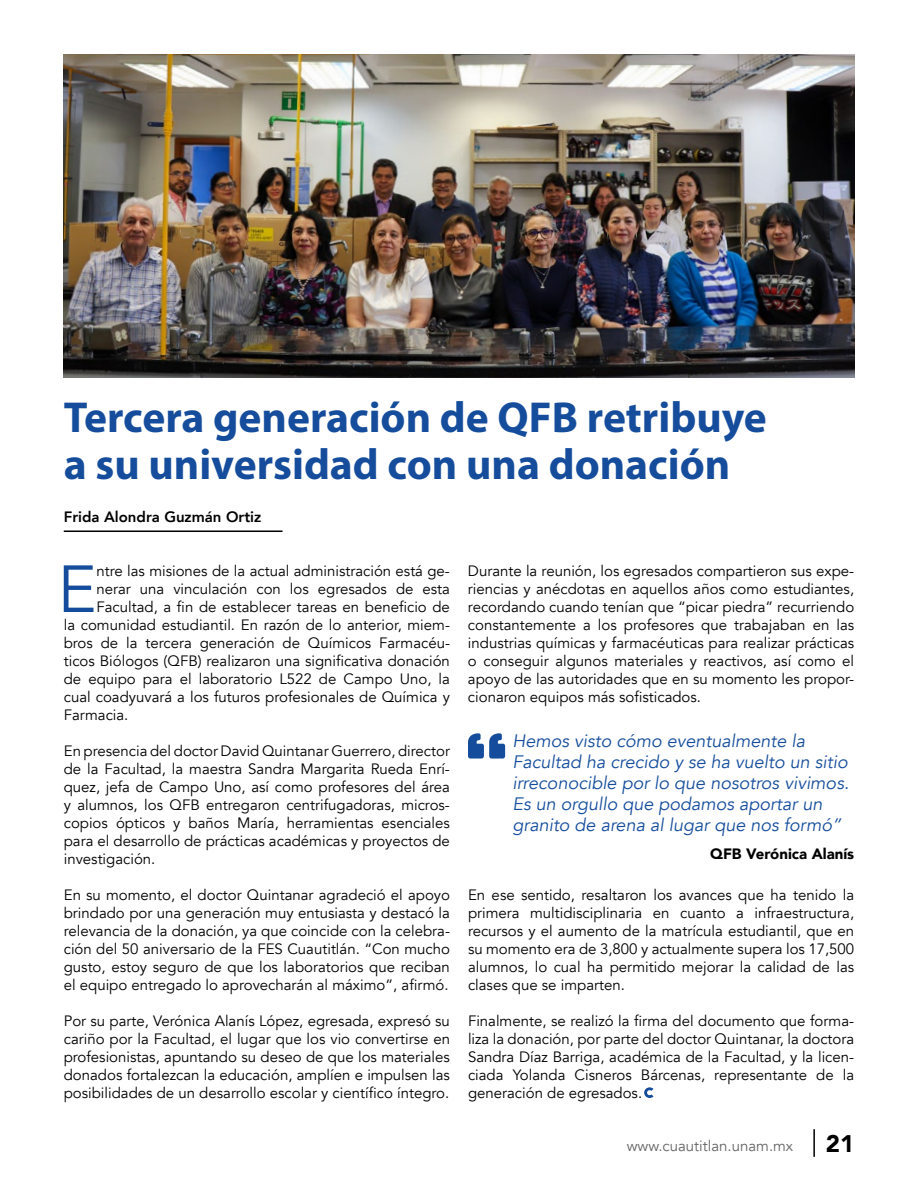
<style>
.page{position:relative;width:918px;height:1188px;background:#fff}
.page>*{position:absolute;margin:0;border:0;box-sizing:border-box;transform-origin:0 0}
.t1{font:65.85px "Avenir";color:#154d9c}
.t2{font:700 43.5px/46.5px "Myriad Pro";color:#154d9c}
.t3{font:900 24px "Avenir";color:#000}
.t4{font:italic 18px/21px "Avenir";color:#154d9c}
.t5{font:15px/18px "Avenir";color:#000;text-align:justify}
.t6{font:800 15px "Avenir";color:#000}
.t7{font:15px "Avenir";color:#666}
.t8{font:900 15px "Avenir";color:#000}
</style>
<div class="page">
<hr style="left:64px;top:531px;width:219px;height:1px;background:#000">
<img style="left:64px;top:54px;width:790px;height:324px">
<svg style="left:468px;top:733px;width:37px;height:26px"></svg>
<svg style="left:644px;top:1087px;width:10px;height:11px"></svg>
<hr style="left:813px;top:1129px;width:2px;height:28px;background:#000">
<h2 class="t2" style="left:64px;top:393px;width:705px">Tercera generación de QFB retribuye a su universidad con una donación</h2>
<p class="t6" style="left:64px;top:505px;width:199px">Frida Alondra Guzmán Ortiz</p>
<h1 class="t1" style="left:57px;top:550px;width:41px">E</h1>
<p class="t5" style="left:97px;top:562px;width:355px">ntre las misiones de la actual administración está ge-</p>
<p class="t5" style="left:97px;top:580px;width:355px">nerar una vinculación con los egresados de esta</p>
<p class="t5" style="left:97px;top:598px;width:355px">Facultad, a fin de establecer tareas en beneficio de</p>
<p class="t5" style="left:64px;top:616px;width:388px">la comunidad estudiantil. En razón de lo anterior, miem-</p>
<p class="t5" style="left:64px;top:634px;width:388px">bros de la tercera generación de Químicos Farmacéu-</p>
<p class="t5" style="left:64px;top:652px;width:388px">ticos Biólogos (QFB) realizaron una significativa donación</p>
<p class="t5" style="left:64px;top:670px;width:388px">de equipo para el laboratorio L522 de Campo Uno, la</p>
<p class="t5" style="left:64px;top:688px;width:388px">cual coadyuvará a los futuros profesionales de Química y</p>
<p class="t5" style="left:64px;top:706px;width:66px">Farmacia.</p>
<p class="t5" style="left:64px;top:742px;width:388px">En presencia del doctor David Quintanar Guerrero, director de la Facultad, la maestra Sandra Margarita Rueda Enrí&shy;quez, jefa de Campo Uno, así como profesores del área y alumnos, los QFB entregaron centrifugadoras, micros&shy;copios ópticos y baños María, herramientas esenciales para el desarrollo de prácticas académicas y proyectos de investigación.</p>
<p class="t5" style="left:64px;top:886px;width:388px">En su momento, el doctor Quintanar agradeció el apoyo brindado por una generación muy entusiasta y destacó la relevancia de la donación, ya que coincide con la celebra&shy;ción del 50 aniversario de la FES Cuautitlán. “Con mucho gusto, estoy seguro de que los laboratorios que reciban el equipo entregado lo aprovecharán al máximo”, afirmó.</p>
<p class="t5" style="left:64px;top:1012px;width:388px">Por su parte, Verónica Alanís López, egresada, expresó su cariño por la Facultad, el lugar que los vio convertirse en profesionistas, apuntando su deseo de que los materiales donados fortalezcan la educación, amplíen e impulsen las posibilidades de un desarrollo escolar y científico íntegro.</p>
<p class="t5" style="left:468px;top:562px;width:388px">Durante la reunión, los egresados compartieron sus expe&shy;riencias y anécdotas en aquellos años como estudiantes, recordando cuando tenían que “picar piedra” recurriendo constantemente a los profesores que trabajaban en las industrias químicas y farmacéuticas para realizar prácticas o conseguir algunos materiales y reactivos, así como el apoyo de las autoridades que en su momento les propor&shy;cionaron equipos más sofisticados.</p>
<p class="t4" style="left:512px;top:731px;width:338px">Hemos visto cómo eventualmente la Facultad ha crecido y se ha vuelto un sitio irreconocible por lo que nosotros vivimos.<br>Es un orgullo que podamos aportar un granito de arena al lugar que nos formó”</p>
<p class="t8" style="left:710px;top:841px;width:145px">QFB Verónica Alanís</p>
<p class="t5" style="left:468px;top:886px;width:388px">En ese sentido, resaltaron los avances que ha tenido la primera multidisciplinaria en cuanto a infraestructura, recursos y el aumento de la matrícula estudiantil, que en su momento era de 3,800 y actualmente supera los 17,500 alumnos, lo cual ha permitido mejorar la calidad de las clases que se imparten.</p>
<p class="t5" style="left:468px;top:1012px;width:388px">Finalmente, se realizó la firma del documento que forma&shy;liza la donación, por parte del doctor Quintanar, la doctora Sandra Díaz Barriga, académica de la Facultad, y la licen&shy;ciada Yolanda Cisneros Bárcenas, representante de la generación de egresados.</p>
<p class="t7" style="left:627px;top:1136px;width:168px">www.cuautitlan.unam.mx</p>
<h3 class="t3" style="left:826px;top:1123px;width:30px">21</h3>
</div>
